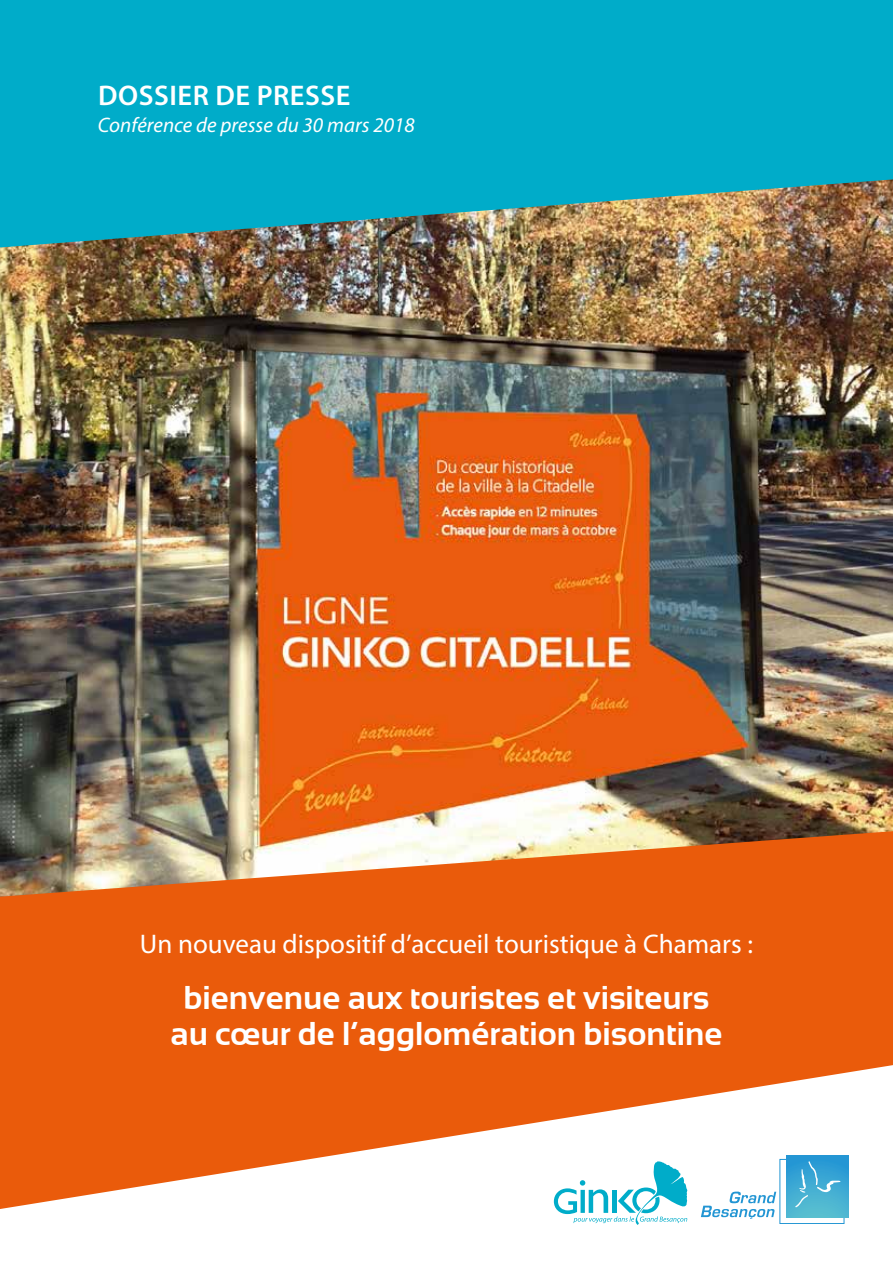
<style>
.page{position:relative;width:893px;height:1263px;background:#fff}
.page>*{position:absolute;margin:0;border:0;box-sizing:border-box;transform-origin:0 0}
.t1{font:700 33px/36px "Sansation";color:#fff;text-align:center}
.t2{font:600 28.5px "Myriad Pro";letter-spacing:.02em;color:#fff}
.t3{font:27px "Myriad Pro";color:#fff}
.t4{font:italic 21px "Myriad Pro";color:#fff}
</style>
<div class="page">
<img style="left:0;top:247px;width:893px;height:584px">
<svg style="left:701px;top:1209px;width:74px;height:10px"></svg>
<div style="left:780px;top:1159px;width:64px;height:65px;border:1px solid #2295d3"></div>
<div style="left:786px;top:1155px;width:62px;height:62px;background:#55bcd0"></div>
<svg style="left:556px;top:1209px;width:132px;height:16px"></svg>
<svg style="left:0;top:831px;width:893px;height:378px;fill:#ea5b0b"></svg>
<svg style="left:0;top:0;width:893px;height:247px;background:#15a6ba"></svg>
<p class="t2" style="left:98px;top:78px;width:254px">DOSSIER DE PRESSE</p>
<p class="t4" style="left:98px;top:112px;width:318px">Conférence de presse du 30 mars 2018</p>
<p class="t3" style="left:140px;top:927px;width:615px">Un nouveau dispositif d’accueil touristique à Chamars :</p>
<p class="t1" style="left:170px;top:979px;width:553px">bienvenue aux touristes et visiteurs au cœur de l’agglomération bisontine</p>
</div>
